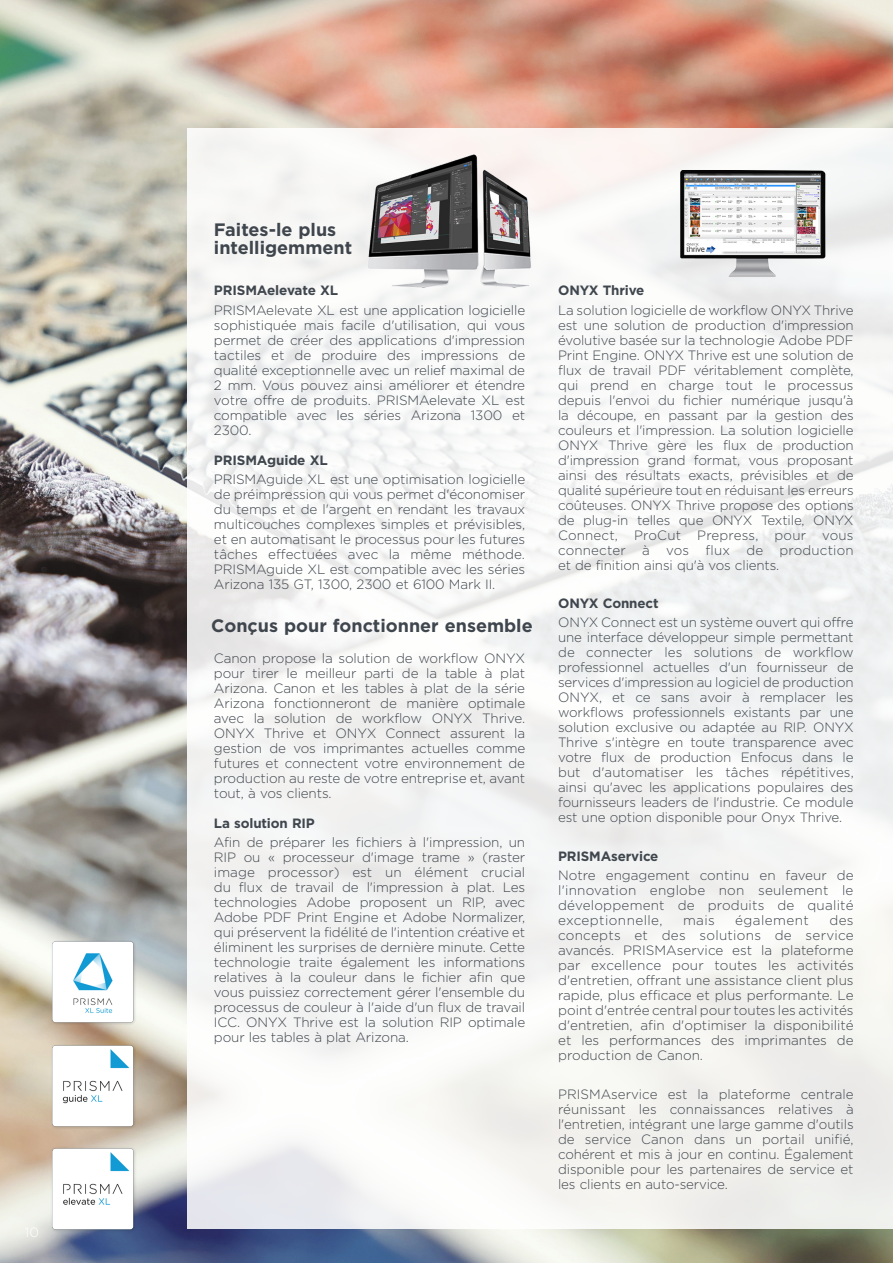
<style>
.page{position:relative;width:893px;height:1263px;background:#fff}
.page>*{position:absolute;margin:0;border:0;box-sizing:border-box;transform-origin:0 0}
.Heading_Medium{font:700 18px/18px "Gotham";color:#3f464d}
.Heading_Medium-2{font:300 13.5px/15px "Gotham";letter-spacing:-.01em;color:#3f464d;text-align:justify}
.Heading_Medium-3{font:700 13.5px "Gotham";letter-spacing:-.01em;color:#3f464d}
.Heading_Medium-4{font:300 13.5px "Gotham";letter-spacing:.03em;color:#3f464d}
.t1{font:300 13.5px "Gotham";color:#fff}
</style>
<div class="page">
<img style="left:0;top:0;width:893px;height:1263px">
<img style="left:49px;top:937px;width:90px;height:90px">
<img style="left:49px;top:1041px;width:90px;height:90px">
<img style="left:49px;top:1144px;width:90px;height:90px">
<div style="left:187px;top:129px;width:706px;height:1100px;background:#f5f5f4"></div>
<img style="left:680px;top:170px;width:146px;height:107px">
<img style="left:355px;top:154px;width:176px;height:134px">
<p class="t1" style="left:25px;top:1223px;width:16px">10</p>
<p class="Heading_Medium" style="left:214px;top:221px;width:140px">Faites-le plus intelligemment</p>
<p class="Heading_Medium-3" style="left:214px;top:282px;width:126px">PRISMAelevate XL</p>
<p class="Heading_Medium-2" style="left:214px;top:302px;width:313px">PRISMAelevate XL est une application logicielle sophistiquée mais facile d'utilisation, qui vous permet de créer des applications d'impression tactiles et de produire des impressions de qualité exceptionnelle avec un relief maximal de 2 mm. Vous pouvez ainsi améliorer et étendre votre offre de produits. PRISMAelevate XL est compatible avec les séries Arizona 1300 et 2300.</p>
<p class="Heading_Medium-3" style="left:214px;top:451px;width:115px">PRISMAguide XL</p>
<p class="Heading_Medium-2" style="left:214px;top:471px;width:313px">PRISMAguide XL est une optimisation logicielle de préimpression qui vous permet d'économiser du temps et de l'argent en rendant les travaux multicouches complexes simples et prévisibles, et en automatisant le processus pour les futures tâches effectuées avec la même méthode.<br>PRISMAguide XL est compatible avec les séries Arizona 135 GT, 1300, 2300 et 6100 Mark II.</p>
<p class="Heading_Medium" style="left:211px;top:617px;width:323px">Conçus pour fonctionner ensemble</p>
<p class="Heading_Medium-2" style="left:214px;top:650px;width:313px">Canon propose la solution de workflow ONYX pour tirer le meilleur parti de la table à plat Arizona. Canon et les tables à plat de la série Arizona fonctionneront de manière optimale avec la solution de workflow ONYX Thrive.<br>ONYX Thrive et ONYX Connect assurent la gestion de vos imprimantes actuelles comme futures et connectent votre environnement de production au reste de votre entreprise et, avant tout, à vos clients.</p>
<p class="Heading_Medium-3" style="left:214px;top:814px;width:102px">La solution RIP</p>
<p class="Heading_Medium-2" style="left:214px;top:834px;width:313px">Afin de préparer les fichiers à l'impression, un RIP ou « processeur d'image trame » (raster image processor) est un élément crucial du flux de travail de l'impression à plat. Les technologies Adobe proposent un RIP, avec Adobe PDF Print Engine et Adobe Normalizer, qui préservent la fidélité de l'intention créative et éliminent les surprises de dernière minute. Cette technologie traite également les informations relatives à la couleur dans le fichier afin que vous puissiez correctement gérer l'ensemble du processus de couleur à l'aide d'un flux de travail ICC. ONYX Thrive est la solution RIP optimale pour les tables à plat Arizona.</p>
<p class="Heading_Medium-3" style="left:558px;top:282px;width:88px">ONYX Thrive</p>
<p class="Heading_Medium-2" style="left:558px;top:302px;width:297px">La solution logicielle de workflow ONYX Thrive est une solution de production d'impression évolutive basée sur la technologie Adobe PDF Print Engine. ONYX Thrive est une solution de flux de travail PDF véritablement complète, qui prend en charge tout le processus depuis l'envoi du fichier numérique jusqu'à la découpe, en passant par la gestion des couleurs et l'impression. La solution logicielle ONYX Thrive gère les flux de production d'impression grand format, vous proposant ainsi des résultats exacts, prévisibles et de qualité supérieure tout en réduisant les erreurs coûteuses. ONYX Thrive propose des options de plug-in telles que ONYX Textile, ONYX Connect, ProCut Prepress, pour vous connecter à vos flux de production et de finition ainsi qu'à vos clients.</p>
<p class="Heading_Medium-3" style="left:558px;top:594px;width:102px">ONYX Connect</p>
<p class="Heading_Medium-2" style="left:558px;top:615px;width:297px">ONYX Connect est un système ouvert qui offre une interface développeur simple permettant de connecter les solutions de workflow professionnel actuelles d'un fournisseur de services d'impression au logiciel de production ONYX, et ce sans avoir à remplacer les workflows professionnels existants par une solution exclusive ou adaptée au RIP. ONYX Thrive s'intègre en toute transparence avec votre flux de production Enfocus dans le but d'automatiser les tâches répétitives, ainsi qu'avec les applications populaires des fournisseurs leaders de l'industrie. Ce module est une option disponible pour Onyx Thrive.</p>
<p class="Heading_Medium-3" style="left:558px;top:847px;width:102px">PRISMAservice</p>
<p class="Heading_Medium-2" style="left:558px;top:867px;width:297px">Notre engagement continu en faveur de l'innovation englobe non seulement le développement de produits de qualité exceptionnelle,</p>
<p class="Heading_Medium-2" style="left:558px;top:912px;width:297px;text-indent:271px">des concepts et des solutions de service avancés. PRISMAservice est la plateforme par excellence pour toutes les activités d'entretien, offrant une assistance client plus rapide, plus efficace et plus performante. Le point d'entrée central pour toutes les activités d'entretien, afin d'optimiser la disponibilité et les performances des imprimantes de production de Canon.</p>
<p class="Heading_Medium-2" style="left:558px;top:1086px;width:297px">PRISMAservice est la plateforme centrale réunissant les connaissances relatives à l'entretien, intégrant une large gamme d'outils de service Canon dans un portail unifié, cohérent et mis à jour en continu. Également disponible pour les partenaires de service et les clients en auto-service.</p>
<p class="Heading_Medium-2" style="left:683px;top:912px;width:33px">mais</p>
<p class="Heading_Medium-4" style="left:735px;top:912px;width:75px">également</p>
</div>
